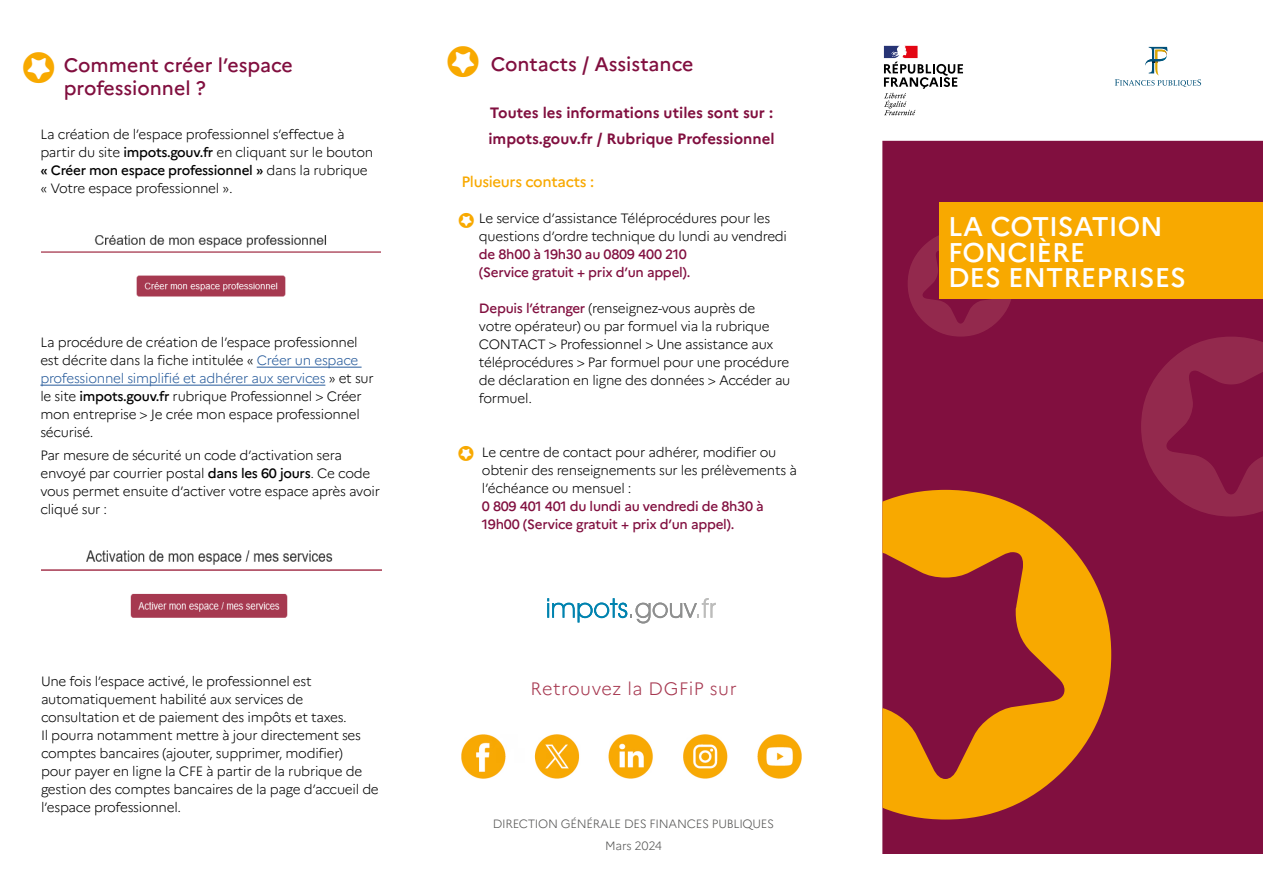
<style>
.page{position:relative;width:1263px;height:893px;background:#fff}
.page>*{position:absolute;margin:0;border:0;box-sizing:border-box;transform-origin:0 0}
.t1{font:30.9px "Stars for 3 DFX";color:#f8a900}
.t2{font:500 27px/25.5px "Marianne";color:#fff}
.t3{font:500 19.5px/22.5px "Marianne";color:#810f3f}
.t4{font:300 18px "Marianne";letter-spacing:.03em;color:#a73951}
.t5{font:700 15px/25.8px "Marianne";color:#810f3f}
.t6{font:500 15px "Marianne";letter-spacing:-.02em;color:#f8a900}
.t7{font:15px "Stars for 3 DFX";color:#f8a900}
.t8{font:300 13.5px/18px "Marianne";letter-spacing:-.02em;color:#000}
.t9{font:500 13.5px/18px "Marianne";letter-spacing:-.02em;color:#810f3f}
.t10{font:300 12px/23px "Marianne";letter-spacing:-.02em;color:#575756;text-align:center}
.s1{font-weight:500;color:#810f3f}
.s2{font-weight:500}
.s3{color:#275b9b}
</style>
<div class="page">
<div style="left:882px;top:141px;width:381px;height:713px;background:#810f3f"></div>
<svg style="left:884px;top:46px;width:79px;height:69px"></svg>
<svg style="left:1115px;top:47px;width:86px;height:40px"></svg>
<svg style="left:882px;top:490px;width:229px;height:329px;background:#bd5d1f"></svg>
<svg style="left:908px;top:231px;width:105px;height:106px;background:#8c1f46"></svg>
<svg style="left:1141px;top:337px;width:122px;height:179px;background:#8a1c46"></svg>
<div style="left:940px;top:202px;width:323px;height:97px;background:#f8a900"></div>
<hr style="left:257px;top:367px;width:105px;height:1px;background:#275b9b">
<hr style="left:40px;top:385px;width:285px;height:1px;background:#275b9b">
<svg style="left:547px;top:598px;width:169px;height:25px"></svg>
<img style="left:42px;top:235px;width:338px;height:62px">
<img style="left:41px;top:550px;width:340px;height:68px">
<img style="left:461px;top:734px;width:340px;height:45px">
<h1 class="t1" style="left:22px;top:52px;width:35px">Q</h1>
<h1 class="t1" style="left:446px;top:46px;width:35px">Q</h1>
<h3 class="t3" style="left:491px;top:53px;width:204px">Contacts / Assistance</h3>
<p class="t5" style="left:488px;top:100px;width:288px">Toutes les informations utiles sont sur : impots.gouv.fr / Rubrique Professionnel</p>
<p class="t6" style="left:461px;top:173px;width:134px">Plusieurs contacts :</p>
<p class="t8" style="left:479px;top:209px;width:310px">Le service d’assistance Téléprocédures pour les questions d’ordre technique du lundi au vendredi</p>
<p class="t9" style="left:479px;top:245px;width:213px">de 8h00 à 19h30 au 0809 400 210 (Service gratuit + prix d’un appel).</p>
<p class="t8" style="left:479px;top:299px;width:313px"><span class="s1">Depuis l’étranger</span> (renseignez-vous auprès de votre opérateur) ou par formuel via la rubrique CONTACT &gt; Professionnel &gt; Une assistance aux téléprocédures &gt; Par formuel pour une procédure de déclaration en ligne des données &gt; Accéder au formuel.</p>
<h3 class="t3" style="left:64px;top:54px;width:231px">Comment créer l’espace professionnel ?</h3>
<p class="t8" style="left:40px;top:125px;width:334px">La création de l’espace professionnel s’effectue à partir du site <span class="s2">impots.gouv.fr</span> en cliquant sur le bouton <span class="s2">« Créer mon espace professionnel »</span> dans la rubrique « Votre espace professionnel ».</p>
<p class="t7" style="left:458px;top:212px;width:18px">Q</p>
<p class="t8" style="left:40px;top:334px;width:335px">La procédure de création de l’espace professionnel est décrite dans la fiche intitulée « <span class="s3">Créer un espace professionnel simplifié et adhérer aux services</span> » et sur le site <span class="s2">impots.gouv.fr</span> rubrique Professionnel &gt; Créer mon entreprise &gt; Je crée mon espace professionnel sécurisé.</p>
<p class="t8" style="left:40px;top:446px;width:341px">Par mesure de sécurité un code d’activation sera envoyé par courrier postal <span class="s2">dans les 60 jours</span>. Ce code vous permet ensuite d’activer votre espace après avoir cliqué sur :</p>
<p class="t7" style="left:458px;top:446px;width:18px">Q</p>
<p class="t8" style="left:482px;top:443px;width:316px">Le centre de contact pour adhérer, modifier ou obtenir des renseignements sur les prélèvements à l’échéance ou mensuel :</p>
<p class="t9" style="left:482px;top:497px;width:283px">0 809 401 401 du lundi au vendredi de 8h30 à<br>19h00 (Service gratuit + prix d’un appel).</p>
<p class="t8" style="left:41px;top:672px;width:339px">Une fois l’espace activé, le professionnel est automatiquement habilité aux services de consultation et de paiement des impôts et taxes.<br>Il pourra notamment mettre à jour directement ses comptes bancaires (ajouter, supprimer, modifier)<br>pour payer en ligne la CFE à partir de la rubrique de gestion des comptes bancaires de la page d’accueil de l’espace professionnel.</p>
<h3 class="t4" style="left:530px;top:678px;width:208px">Retrouvez la DGFiP sur</h3>
<p class="t10" style="left:493px;top:812px;width:283px">DIRECTION GÉNÉRALE DES FINANCES PUBLIQUES<br>Mars 2024</p>
<h2 class="t2" style="left:948px;top:214px;width:239px">LA COTISATION<br>FONCIÈRE<br>DES ENTREPRISES</h2>
</div>
